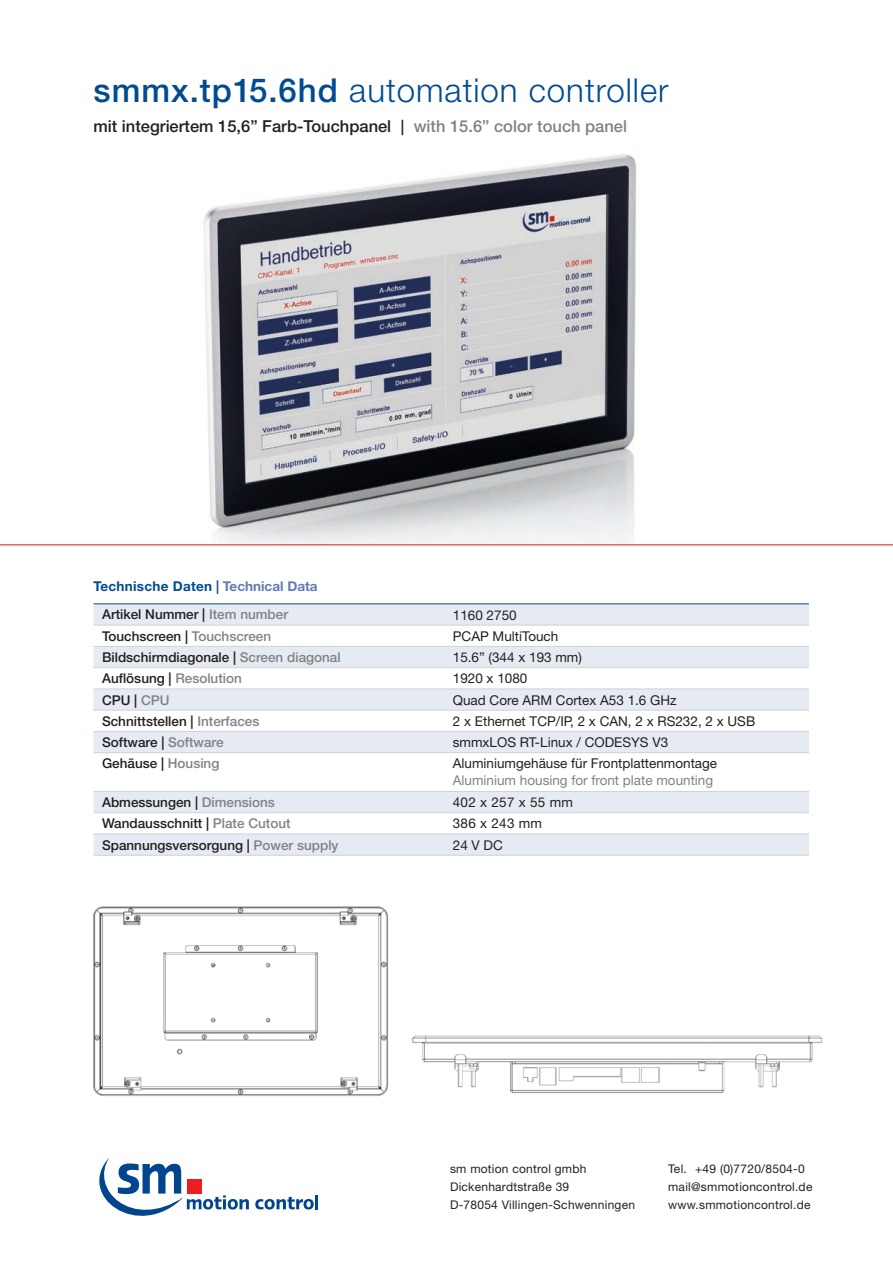
<style>
.page{position:relative;width:893px;height:1263px;background:#fff}
.page>*{position:absolute;margin:0;border:0;box-sizing:border-box;transform-origin:0 0}
.t1{font:300 33px "Helvetica Neue";letter-spacing:.03em;color:#014b92}
.t2{font:500 16.5px "Helvetica Neue";color:#231f20}
.t3{font:500 13.5px "Helvetica Neue";color:#231f20}
.t4{font:13.5px "Helvetica Neue";color:#231f20}
.t5{font:700 13.5px/28.5px "Helvetica Neue";letter-spacing:.01em;color:#014b92}
.t6{font:13.5px "Helvetica Neue";color:#808285}
.t7{font:13.5px "Helvetica Neue";letter-spacing:.02em;color:#231f20}
.t8{font:12px/18px "Helvetica Neue";letter-spacing:.02em;color:#231f20}
.s1{font-weight:500}
.s2{font-family:"Neo Sans Pro";font-weight:400}
.s3{color:#808285}
.s4{color:#627cb3}
.s5{font-weight:500;color:#231f20}
.s6{font-weight:500;color:#808285}
</style>
<div class="page">
<img style="left:203px;top:154px;width:434px;height:390px">
<hr style="left:0;top:544px;width:893px;height:1px;background:#da2128">
<svg style="left:94px;top:605px;width:715px;height:250px;fill:#e6eaf3"></svg>
<hr style="left:94px;top:625px;width:346px;height:1px;background:#d1d2d4">
<hr style="left:440px;top:625px;width:369px;height:1px;background:#d1d2d4">
<hr style="left:94px;top:646px;width:346px;height:1px;background:#d1d2d4">
<hr style="left:440px;top:646px;width:369px;height:1px;background:#d1d2d4">
<hr style="left:94px;top:667px;width:346px;height:1px;background:#d1d2d4">
<hr style="left:440px;top:667px;width:369px;height:1px;background:#d1d2d4">
<hr style="left:94px;top:688px;width:346px;height:1px;background:#d1d2d4">
<hr style="left:440px;top:688px;width:369px;height:1px;background:#d1d2d4">
<hr style="left:94px;top:710px;width:346px;height:1px;background:#d1d2d4">
<hr style="left:440px;top:710px;width:369px;height:1px;background:#d1d2d4">
<hr style="left:94px;top:731px;width:346px;height:1px;background:#d1d2d4">
<hr style="left:440px;top:731px;width:369px;height:1px;background:#d1d2d4">
<hr style="left:94px;top:752px;width:346px;height:1px;background:#d1d2d4">
<hr style="left:440px;top:752px;width:369px;height:1px;background:#d1d2d4">
<hr style="left:94px;top:791px;width:346px;height:1px;background:#d1d2d4">
<hr style="left:440px;top:791px;width:369px;height:1px;background:#d1d2d4">
<hr style="left:94px;top:812px;width:346px;height:1px;background:#d1d2d4">
<hr style="left:440px;top:812px;width:369px;height:1px;background:#d1d2d4">
<hr style="left:94px;top:833px;width:346px;height:1px;background:#d1d2d4">
<hr style="left:440px;top:833px;width:369px;height:1px;background:#d1d2d4">
<hr style="left:94px;top:604px;width:346px;height:1px;background:#014b92">
<hr style="left:440px;top:604px;width:369px;height:1px;background:#014b92">
<hr style="left:94px;top:855px;width:346px;height:1px;background:#d1d2d4">
<hr style="left:440px;top:855px;width:369px;height:1px;background:#d1d2d4">
<svg style="left:99px;top:1157px;width:150px;height:59px"></svg>
<svg style="left:255px;top:1197px;width:59px;height:12px"></svg>
<hr style="left:315px;top:1195px;width:3px;height:14px;background:#02448d">
<img style="left:412px;top:1035px;width:411px;height:58px">
<img style="left:93px;top:906px;width:296px;height:190px">
<h1 class="t1" style="left:94px;top:71px;width:576px"><span class="s1">smmx.tp15.6hd</span> automation controller</h1>
<p class="t2" style="left:94px;top:116px;width:535px">mit integriertem 15,6” Farb-Touchpanel <span class="s2">|</span> <span class="s3">with 15.6” color touch panel</span></p>
<p class="t5" style="left:102px;top:572px;width:217px;text-indent:-9px">Technische Daten <span class="s1">|</span> <span class="s4">Technical Data<br></span><span class="s5">Artikel Nummer |</span> <span class="s6">Item number</span></p>
<p class="t4" style="left:453px;top:607px;width:65px">1160 2750</p>
<p class="t3" style="left:102px;top:628px;width:171px">Touchscreen | <span class="s3">Touchscreen</span></p>
<p class="t4" style="left:453px;top:628px;width:107px">PCAP MultiTouch</p>
<p class="t3" style="left:102px;top:649px;width:240px">Bildschirmdiagonale | <span class="s3">Screen diagonal</span></p>
<p class="t4" style="left:453px;top:649px;width:131px">15.6” (344 x 193 mm)</p>
<p class="t3" style="left:102px;top:670px;width:141px">Auflösung | <span class="s3">Resolution</span></p>
<p class="t4" style="left:453px;top:670px;width:76px">1920 x 1080</p>
<p class="t3" style="left:102px;top:692px;width:69px">CPU | <span class="s3">CPU</span></p>
<p class="t4" style="left:453px;top:692px;width:225px">Quad Core ARM Cortex A53 1.6 GHz</p>
<p class="t3" style="left:102px;top:713px;width:159px">Schnittstellen | <span class="s3">Interfaces</span></p>
<p class="t4" style="left:453px;top:713px;width:304px">2 x Ethernet TCP/IP, 2 x CAN, 2 x RS232, 2 x USB</p>
<p class="t3" style="left:102px;top:734px;width:123px">Software | <span class="s3">Software</span></p>
<p class="t4" style="left:453px;top:734px;width:217px">smmxLOS RT-Linux / CODESYS V3</p>
<p class="t3" style="left:102px;top:755px;width:119px">Gehäuse | <span class="s3">Housing</span></p>
<p class="t4" style="left:453px;top:755px;width:266px">Aluminiumgehäuse für Frontplattenmontage</p>
<p class="t6" style="left:453px;top:772px;width:262px">Aluminium housing for front plate mounting</p>
<p class="t3" style="left:102px;top:794px;width:174px">Abmessungen | <span class="s3">Dimensions</span></p>
<p class="t7" style="left:453px;top:794px;width:122px">402 x 257 x 55 mm</p>
<p class="t3" style="left:102px;top:815px;width:190px">Wandausschnitt | <span class="s3">Plate Cutout</span></p>
<p class="t4" style="left:453px;top:816px;width:91px">386 x 243 mm</p>
<p class="t3" style="left:102px;top:837px;width:238px">Spannungsversorgung | <span class="s3">Power supply</span></p>
<p class="t4" style="left:453px;top:837px;width:52px">24 V DC</p>
<p class="t8" style="left:450px;top:1160px;width:187px">sm motion control gmbh<br>Dickenhardtstraße 39<br>D-78054 Villingen-Schwenningen</p>
<p class="t8" style="left:668px;top:1160px;width:146px">Tel. +49 (0)7720/8504-0 mail@smmotioncontrol.de www.smmotioncontrol.de</p>
</div>
